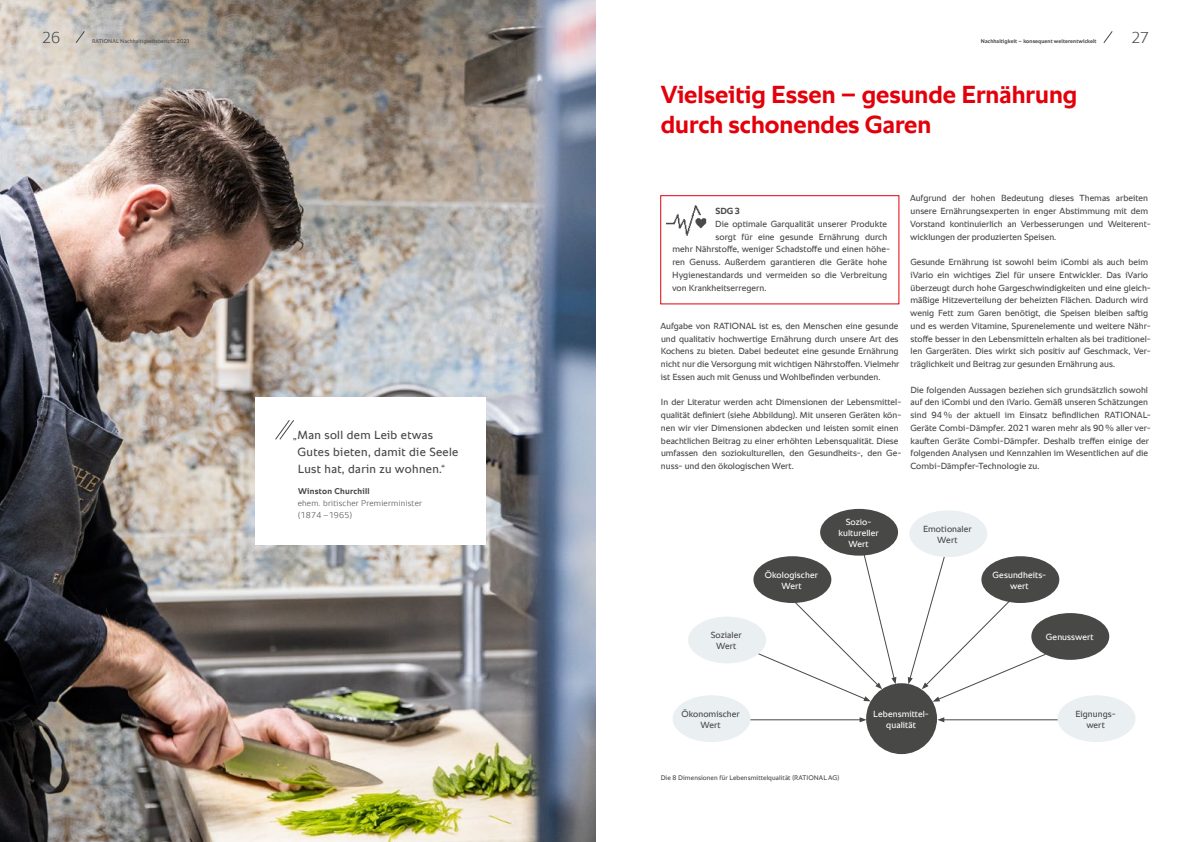
<style>
.page{position:relative;width:1191px;height:842px;background:#fff}
.page>*{position:absolute;margin:0;border:0;box-sizing:border-box;transform-origin:0 0}
.t1{font:700 25px/30px "RATIONAL Sans TT";color:#e3000b}
.t2{font:300 16px "RATIONAL Sans TT";color:#484847}
.t3{font:12px/17px "RATIONAL Sans TT";letter-spacing:.03em;color:#484847}
.t4{font:9px/12.8px "RATIONAL Sans TT";color:#484847}
.t5{font:9px/11px "RATIONAL Sans TT";letter-spacing:.01em;color:#fff;text-align:center}
.t6{font:700 9px "RATIONAL Sans TT";color:#484847}
.t7{font:300 8.5px/12px "RATIONAL Sans TT";letter-spacing:.03em;color:#484847}
.t8{font:700 8.5px "RATIONAL Sans TT";letter-spacing:.03em;color:#484847}
.t9{font:6.8px "RATIONAL Sans TT";letter-spacing:.01em;color:#484847}
.t10{font:700 5.5px "RATIONAL Sans TT";letter-spacing:.015em;color:#484847}
.t11{font:5.5px "RATIONAL Sans TT";letter-spacing:.015em;color:#484847}
</style>
<div class="page">
<img style="left:0;top:0;width:595px;height:842px">
<div style="left:660px;top:195px;width:239px;height:109px;border:1px solid #e3000b"></div>
<div style="left:255px;top:397px;width:230px;height:148px;background:#fff"></div>
<svg style="left:275px;top:420px;width:19px;height:20px"></svg>
<img style="left:666px;top:205px;width:41px;height:31px">
<svg style="left:75px;top:31px;width:10px;height:13px"></svg>
<svg style="left:1103px;top:31px;width:10px;height:12px"></svg>
<div style="left:866px;top:683px;width:71px;height:71px;background:#484847;border-radius:50%"></div>
<hr style="left:743px;top:719px;width:118px;height:1px;background:#484847">
<svg style="left:859px;top:717px;width:7px;height:5px"></svg>
<svg style="left:757px;top:556px;width:139px;height:145px"></svg>
<hr style="left:942px;top:719px;width:118px;height:1px;background:#484847">
<svg style="left:937px;top:717px;width:7px;height:5px"></svg>
<svg style="left:907px;top:556px;width:139px;height:146px"></svg>
<div style="left:672px;top:695px;width:78px;height:47px;background:#eaeff2;border-radius:50%"></div>
<div style="left:753px;top:556px;width:78px;height:47px;background:#484847;border-radius:50%"></div>
<div style="left:820px;top:509px;width:78px;height:47px;background:#484847;border-radius:50%"></div>
<div style="left:909px;top:510px;width:78px;height:47px;background:#eaeff2;border-radius:50%"></div>
<div style="left:981px;top:556px;width:78px;height:47px;background:#484847;border-radius:50%"></div>
<div style="left:1031px;top:613px;width:78px;height:47px;background:#484847;border-radius:50%"></div>
<div style="left:1057px;top:695px;width:78px;height:47px;background:#eaeff2;border-radius:50%"></div>
<div style="left:688px;top:617px;width:78px;height:46px;background:#eaeff2;border-radius:50%"></div>
<h2 class="t2" style="left:43px;top:26px;width:19px">26</h2>
<p class="t11" style="left:92px;top:37px;width:99px">RATIONAL Nachhaltigkeitsbericht 2021</p>
<p class="t10" style="left:981px;top:37px;width:117px">Nachhaltigkeit – konsequent weiterentwickelt</p>
<h2 class="t2" style="left:1131px;top:26px;width:18px">27</h2>
<h3 class="t3" style="left:297px;top:427px;width:162px;text-indent:-5px">„Man soll dem Leib etwas<br>Gutes bieten, damit die Seele<br>Lust hat, darin zu wohnen.“</h3>
<p class="t8" style="left:298px;top:485px;width:73px">Winston Churchill</p>
<p class="t7" style="left:298px;top:497px;width:126px">ehem. britischer Premierminister (1874 –1965)</p>
<h1 class="t1" style="left:660px;top:80px;width:418px">Vielseitig Essen – gesunde Ernährung durch schonendes Garen</h1>
<p class="t6" style="left:715px;top:204px;width:26px">SDG 3</p>
<p class="t4" style="left:715px;top:217px;width:173px">Die optimale Garqualität unserer Produkte</p>
<p class="t4" style="left:715px;top:230px;width:173px">sorgt für eine gesunde Ernährung durch</p>
<p class="t4" style="left:672px;top:243px;width:219px">mehr Nährstoffe, weniger Schadstoffe und einen höhe-</p>
<p class="t4" style="left:672px;top:256px;width:216px">ren Genuss. Außerdem garantieren die Geräte hohe</p>
<p class="t4" style="left:672px;top:268px;width:217px">Hygienestandards und vermeiden so die Verbreitung</p>
<p class="t4" style="left:672px;top:281px;width:96px">von Krankheitserregern.</p>
<p class="t4" style="left:660px;top:319px;width:241px;text-align:justify">Aufgabe von RATIONAL ist es, den Menschen eine gesunde und qualitativ hochwertige Ernährung durch unsere Art des Kochens zu bieten. Dabei bedeutet eine gesunde Ernährung nicht nur die Versorgung mit wichtigen Nährstoffen. Vielmehr ist Essen auch mit Genuss und Wohlbefinden verbunden.</p>
<p class="t4" style="left:661px;top:396px;width:242px">In der Literatur werden acht Dimensionen der Lebensmittel&shy;qualität definiert (siehe Abbildung). Mit unseren Geräten kön&shy;nen wir vier Dimensionen abdecken und leisten somit einen beachtlichen Beitrag zu einer erhöhten Lebensqualität. Diese umfassen den soziokulturellen, den Gesundheits-, den Ge&shy;nuss- und den ökologischen Wert.</p>
<p class="t4" style="left:910px;top:192px;width:242px">Aufgrund der hohen Bedeutung dieses Themas arbeiten unsere Ernährungsexperten in enger Abstimmung mit dem Vorstand kontinuierlich an Verbesserungen und Weiterent&shy;wicklungen der produzierten Speisen.</p>
<p class="t4" style="left:910px;top:256px;width:242px">Gesunde Ernährung ist sowohl beim iCombi als auch beim iVario ein wichtiges Ziel für unsere Entwickler. Das iVario überzeugt durch hohe Gargeschwindigkeiten und eine gleich&shy;mäßige Hitzeverteilung der beheizten Flächen. Dadurch wird wenig Fett zum Garen benötigt, die Speisen bleiben saftig und es werden Vitamine, Spurenelemente und weitere Nähr&shy;stoffe besser in den Lebensmitteln erhalten als bei traditionel&shy;len Gargeräten. Dies wirkt sich positiv auf Geschmack, Ver&shy;träglichkeit und Beitrag zur gesunden Ernährung aus.</p>
<p class="t4" style="left:910px;top:383px;width:242px">Die folgenden Aussagen beziehen sich grundsätzlich sowohl auf den iCombi und den iVario. Gemäß unseren Schätzungen sind 94 % der aktuell im Einsatz befindlichen RATIONAL-Geräte Combi-Dämpfer. 2021 waren mehr als 90 % aller ver&shy;kauften Geräte Combi-Dämpfer. Deshalb treffen einige der folgenden Analysen und Kennzahlen im Wesentlichen auf die Combi-Dämpfer-Technologie zu.</p>
<p class="t4" style="left:710px;top:629px;width:33px;line-height:11px;text-align:center">Sozialer<br>Wert</p>
<p class="t5" style="left:765px;top:569px;width:55px">Ökologischer<br>Wert</p>
<p class="t5" style="left:838px;top:516px;width:42px">Sozio&shy;kultureller<br>Wert</p>
<p class="t4" style="left:923px;top:523px;width:50px;line-height:11px;text-align:center">Emotionaler<br>Wert</p>
<p class="t5" style="left:992px;top:569px;width:55px">Gesundheits&shy;wert</p>
<p class="t5" style="left:1046px;top:631px;width:49px">Genusswert</p>
<p class="t4" style="left:681px;top:708px;width:60px;line-height:11px;text-align:center">Ökonomischer<br>Wert</p>
<p class="t9" style="left:660px;top:772px;width:180px">Die 8 Dimensionen für Lebensmittelqualität (RATIONAL AG)</p>
<p class="t5" style="left:873px;top:708px;width:57px">Lebensmittel&shy;qualität</p>
<p class="t4" style="left:1075px;top:708px;width:42px;line-height:11px;text-align:center">Eignungs&shy;wert</p>
</div>
